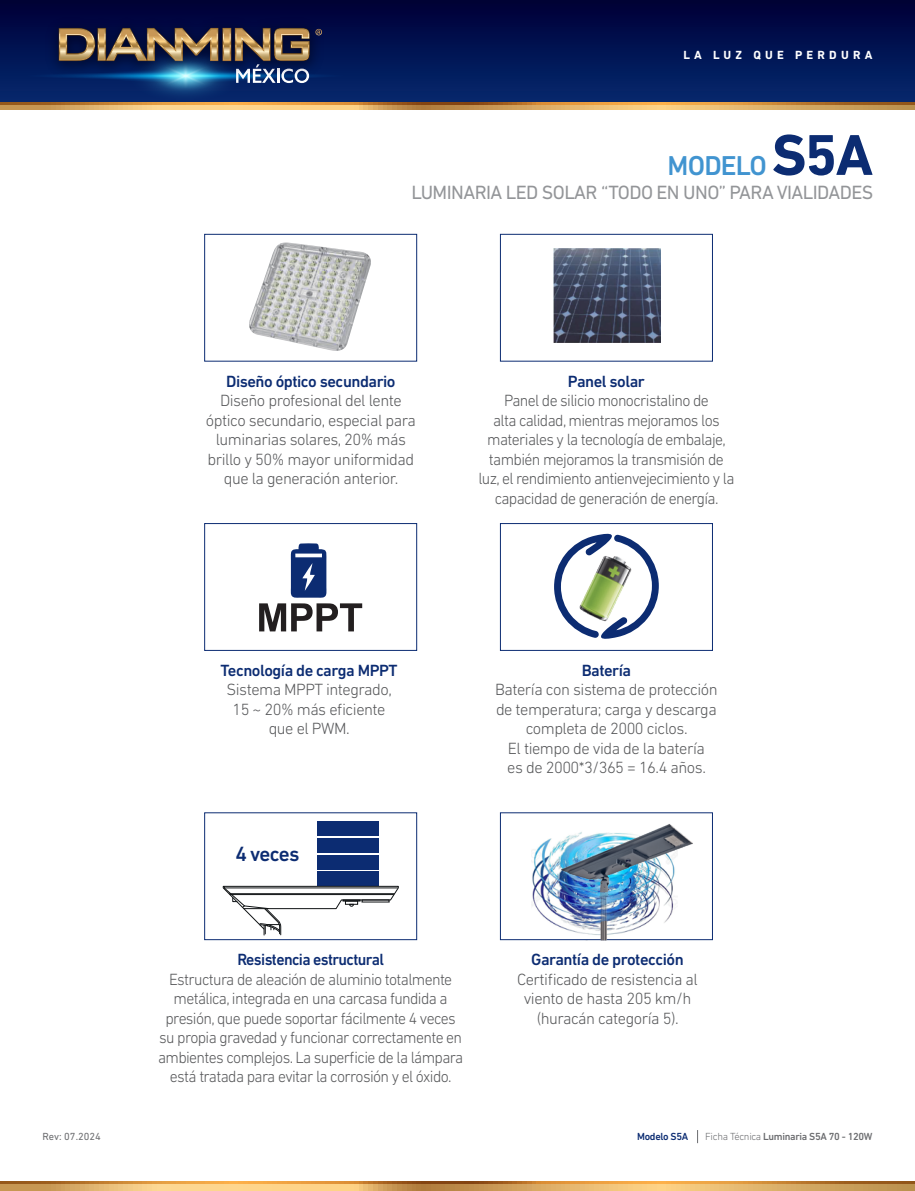
<style>
.page{position:relative;width:915px;height:1191px;background:#fff}
.page>*{position:absolute;margin:0;border:0;box-sizing:border-box;transform-origin:0 0}
.t1{font:500 27.75px "DIN Next LT Pro";letter-spacing:-.03em;color:#4194d0}
.t2{font:500 21px "DIN Next LT Pro";letter-spacing:-.04em;color:#0c2c72}
.t3{font:19.5px "DIN Next LT Pro";letter-spacing:-.03em;color:#939598}
.t4{font:300 16.5px/19.5px "DIN Next LT Pro";letter-spacing:-.04em;color:#57585a;text-align:center;scale:.96 1}
.t5{font:300 16.5px/19.5px "DIN Next LT Pro";letter-spacing:-.04em;color:#57585a;text-align:center}
.t6{font:500 16.5px "DIN Next LT Pro";letter-spacing:-.03em;color:#0c2c72}
.t7{font:500 16.5px "DIN Next LT Pro";letter-spacing:-.03em;color:#0c2c72;scale:.96 1}
.t8{font:700 12px "DIN Next LT Pro";letter-spacing:.35em;color:#fff}
.t9{font:500 10.5px "DIN Next LT Pro";letter-spacing:-.03em;color:#6c6d70}
.t10{font:10.5px "DIN Next LT Pro";color:#6c6d70}
.t11{font:500 10.5px "DIN Next LT Pro";letter-spacing:-.03em;color:#0c2c72}
.s1{font-weight:700;font-size:58.5px;color:#0c2c72}
.s2{font-weight:300}
</style>
<div class="page">
<div style="left:0;top:0;width:914px;height:106px;background:linear-gradient(to bottom,#000039,#13306a)"></div>
<img style="left:4px;top:0;width:360px;height:110px">
<svg style="left:21px;top:28px;width:328px;height:75px;background:#354363"></svg>
<svg style="left:0;top:1183px;width:914px;height:8px;background:#ddae66"></svg>
<svg style="left:0;top:1181px;width:914px;height:2px;background:#c88131"></svg>
<svg style="left:0;top:104px;width:914px;height:5px;background:#dbaa62"></svg>
<svg style="left:0;top:103px;width:914px;height:1px"></svg>
<img style="left:531px;top:838px;width:26px;height:88px">
<div style="left:204px;top:234px;width:213px;height:127px;border:1px solid #0c2c72"></div>
<div style="left:500px;top:234px;width:212px;height:127px;border:1px solid #0c2c72"></div>
<div style="left:204px;top:523px;width:213px;height:128px;border:1px solid #0c2c72"></div>
<div style="left:500px;top:523px;width:212px;height:128px;border:1px solid #0c2c72"></div>
<div style="left:204px;top:812px;width:213px;height:128px;border:1px solid #0c2c72"></div>
<div style="left:500px;top:812px;width:212px;height:128px;border:1px solid #0c2c72"></div>
<svg style="left:259px;top:543px;width:103px;height:88px"></svg>
<svg style="left:554px;top:533px;width:104px;height:106px"></svg>
<img style="left:575px;top:551px;width:62px;height:72px">
<svg style="left:697px;top:1130px;width:1px;height:13px"></svg>
<img style="left:249px;top:242px;width:122px;height:109px">
<div style="left:317px;top:871px;width:62px;height:15px;background:#0c2c72"></div>
<div style="left:317px;top:854px;width:62px;height:15px;background:#0c2c72"></div>
<div style="left:317px;top:838px;width:62px;height:15px;background:#0c2c72"></div>
<div style="left:317px;top:821px;width:62px;height:15px;background:#0c2c72"></div>
<svg style="left:223px;top:886px;width:175px;height:49px"></svg>
<hr style="left:224px;top:887px;width:173px;height:1px;background:#101315">
<img style="left:553px;top:249px;width:107px;height:93px">
<img style="left:557px;top:824px;width:140px;height:116px">
<img style="left:585px;top:916px;width:41px;height:24px">
<p class="t8" style="left:683px;top:48px;width:190px">LA LUZ QUE PERDURA</p>
<h1 class="t1" style="left:667px;top:149px;width:207px">MODELO <span class="s1">S5A</span></h1>
<p class="t3" style="left:411px;top:181px;width:463px">LUMINARIA LED SOLAR “TODO EN UNO” PARA VIALIDADES</p>
<p class="t6" style="left:226px;top:371px;width:171px">Diseño óptico secundario</p>
<p class="t5" style="left:206px;top:391px;width:211px">Diseño profesional del lente óptico secundario, especial para luminarias solares, 20% más brillo y 50% mayor uniformidad que la generación anterior.</p>
<p class="t6" style="left:567px;top:371px;width:78px">Panel solar</p>
<p class="t4" style="left:478px;top:391px;width:268px">Panel de silicio monocristalino de<br>alta calidad, mientras mejoramos los materiales y la tecnología de embalaje, también mejoramos la transmisión de luz, el rendimiento antienvejecimiento y la capacidad de generación de energía.</p>
<p class="t10" style="left:43px;top:1130px;width:60px">Rev: 07.2024</p>
<p class="t6" style="left:220px;top:661px;width:178px">Tecnología de carga MPPT</p>
<p class="t5" style="left:226px;top:680px;width:167px">Sistema MPPT integrado,</p>
<p class="t5" style="left:232px;top:699px;width:154px">15 ~ 20% más eficiente</p>
<p class="t5" style="left:268px;top:719px;width:82px">que el PWM.</p>
<p class="t2" style="left:235px;top:842px;width:65px">4 veces</p>
<p class="t6" style="left:581px;top:661px;width:51px">Batería</p>
<p class="t5" style="left:495px;top:680px;width:224px">Batería con sistema de protección de temperatura; carga y descarga completa de 2000 ciclos.</p>
<p class="t5" style="left:507px;top:738px;width:198px">El tiempo de vida de la batería</p>
<p class="t5" style="left:507px;top:758px;width:200px">es de 2000*3/365 = 16.4 años.</p>
<p class="t7" style="left:237px;top:950px;width:154px">Resistencia estructural</p>
<p class="t4" style="left:158px;top:969px;width:319px">Estructura de aleación de aluminio totalmente metálica, integrada en una carcasa fundida a presión, que puede soportar fácilmente 4 veces su propia gravedad y funcionar correctamente en ambientes complejos. La superficie de la lámpara está tratada para evitar la corrosión y el óxido.</p>
<p class="t6" style="left:531px;top:950px;width:154px">Garantía de protección</p>
<p class="t5" style="left:517px;top:969px;width:182px">Certificado de resistencia al</p>
<p class="t5" style="left:523px;top:988px;width:169px">viento de hasta 205 km/h</p>
<p class="t5" style="left:536px;top:1008px;width:143px">(huracán categoría 5).</p>
<p class="t11" style="left:637px;top:1130px;width:52px">Modelo S5A</p>
<p class="t9" style="left:705px;top:1130px;width:169px"><span class="s2">Ficha Técnica</span> Luminaria S5A 70 - 120W</p>
</div>
